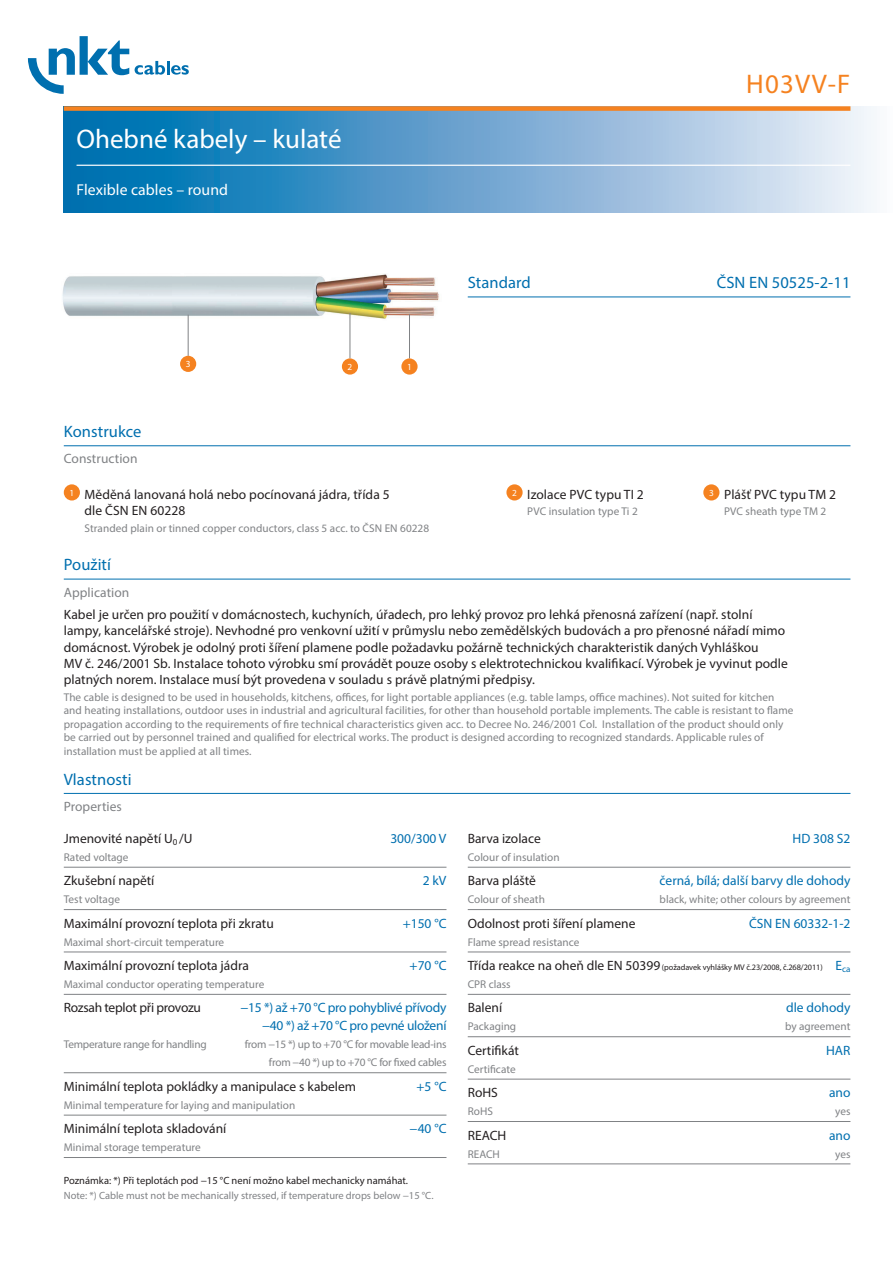
<style>
.page{position:relative;width:893px;height:1263px;background:#fff}
.page>*{position:absolute;margin:0;border:0;box-sizing:border-box;transform-origin:0 0}
.t1{font:27px "Myriad Pro";color:#fff}
.t2{font:27px "Myriad Pro";letter-spacing:.045em;color:#f58220}
.t3{font:16.5px "Myriad Pro";letter-spacing:.005em;color:#006faf}
.t4{font:15.75px "Myriad Pro";letter-spacing:.005em;color:#fff}
.t5{font:13.5px/16.2px "Myriad Pro";letter-spacing:.005em;color:#231f20}
.t6{font:13.5px "Myriad Pro";color:#006faf}
.t7{font:13.5px/18px "Myriad Pro";letter-spacing:-.02em;color:#006faf;text-align:right}
.t8{font:13.5px "Myriad Pro";letter-spacing:.005em;color:#808285}
.t9{font:13.5px "Myriad Pro";letter-spacing:-.02em;color:#231f20}
.t10{font:11.25px/13.5px "Myriad Pro";letter-spacing:.005em;color:#808285}
.t11{font:11.25px/18px "Myriad Pro";letter-spacing:-.02em;color:#808285;text-align:right}
.t12{font:10.5px "Myriad Pro";color:#808285}
.t13{font:10.5px "Myriad Pro";color:#231f20}
.t14{font:9.3px "Myriad Pro";color:#fff}
.t15{font:8.25px "Myriad Pro";letter-spacing:-.005em;color:#231f20}
.s1{font-size:13.5px}
.s2{font-size:13.5px;color:#006faf}
.s3{font-size:9px;color:#006faf}
</style>
<div class="page">
<div style="left:64px;top:106px;width:829px;height:107px;background:linear-gradient(to right,#0066ac,#f7f0f9)"></div>
<div style="left:64px;top:106px;width:786px;height:5px;background:#f58220"></div>
<hr style="left:77px;top:165px;width:773px;height:1px;background:#fff">
<svg style="left:28px;top:36px;width:101px;height:58px"></svg>
<svg style="left:135px;top:61px;width:54px;height:14px"></svg>
<hr style="left:64px;top:445px;width:786px;height:1px;background:#006faf">
<hr style="left:64px;top:793px;width:786px;height:1px;background:#006faf">
<hr style="left:64px;top:579px;width:786px;height:1px;background:#006faf">
<hr style="left:64px;top:867px;width:382px;height:1px;background:#808285">
<hr style="left:64px;top:909px;width:382px;height:1px;background:#808285">
<hr style="left:64px;top:952px;width:382px;height:1px;background:#808285">
<hr style="left:64px;top:994px;width:382px;height:1px;background:#808285">
<hr style="left:64px;top:1072px;width:382px;height:1px;background:#808285">
<hr style="left:64px;top:1115px;width:382px;height:1px;background:#808285">
<hr style="left:64px;top:1157px;width:382px;height:1px;background:#808285">
<hr style="left:468px;top:867px;width:382px;height:1px;background:#808285">
<hr style="left:468px;top:909px;width:382px;height:1px;background:#808285">
<hr style="left:468px;top:952px;width:382px;height:1px;background:#808285">
<hr style="left:468px;top:994px;width:382px;height:1px;background:#808285">
<hr style="left:468px;top:1036px;width:382px;height:1px;background:#808285">
<hr style="left:468px;top:1079px;width:382px;height:1px;background:#808285">
<hr style="left:468px;top:1121px;width:382px;height:1px;background:#808285">
<hr style="left:468px;top:1163px;width:382px;height:1px;background:#808285">
<div style="left:506px;top:484px;width:17px;height:16px;background:#f58220;border-radius:50%"></div>
<div style="left:703px;top:484px;width:16px;height:16px;background:#f58220;border-radius:50%"></div>
<div style="left:64px;top:484px;width:16px;height:16px;background:#f58220;border-radius:50%"></div>
<hr style="left:468px;top:296px;width:382px;height:1px;background:#006faf">
<img style="left:62px;top:274px;width:377px;height:85px">
<hr style="left:188px;top:315px;width:1px;height:41px;background:#808285">
<div style="left:180px;top:356px;width:16px;height:16px;background:#f58220;border-radius:50%"></div>
<hr style="left:409px;top:314px;width:1px;height:45px;background:#808285">
<div style="left:401px;top:358px;width:17px;height:17px;background:#f58220;border-radius:50%"></div>
<hr style="left:350px;top:313px;width:1px;height:46px;background:#808285">
<div style="left:342px;top:358px;width:16px;height:17px;background:#f58220;border-radius:50%"></div>
<h1 class="t1" style="left:77px;top:122px;width:267px">Ohebné kabely – kulaté</h1>
<h3 class="t4" style="left:77px;top:180px;width:153px">Flexible cables – round</h3>
<h2 class="t3" style="left:64px;top:421px;width:79px">Konstrukce</h2>
<p class="t8" style="left:64px;top:451px;width:75px">Construction</p>
<p class="t14" style="left:186px;top:358px;width:6px">3</p>
<p class="t14" style="left:348px;top:361px;width:6px">2</p>
<p class="t14" style="left:407px;top:361px;width:6px">1</p>
<h1 class="t2" style="left:746px;top:68px;width:106px">H03VV-F</h1>
<h2 class="t3" style="left:468px;top:272px;width:65px">Standard</h2>
<h2 class="t3" style="left:717px;top:272px;width:135px">ČSN EN 50525-2-11</h2>
<p class="t14" style="left:69px;top:487px;width:6px">1</p>
<p class="t14" style="left:512px;top:487px;width:6px">2</p>
<p class="t5" style="left:724px;top:486px;width:113px">Plášť PVC typu TM 2</p>
<p class="t10" style="left:724px;top:505px;width:104px">PVC sheath type TM 2</p>
<p class="t5" style="left:85px;top:486px;width:307px">Měděná lanovaná holá nebo pocínovaná jádra, třída 5</p>
<p class="t14" style="left:709px;top:487px;width:6px">3</p>
<p class="t5" style="left:85px;top:502px;width:102px">dle ČSN EN 60228</p>
<p class="t10" style="left:85px;top:521px;width:346px">Stranded plain or tinned copper conductors, class 5 acc. to ČSN EN 60228</p>
<p class="t5" style="left:527px;top:486px;width:118px">Izolace PVC typu TI 2</p>
<p class="t10" style="left:527px;top:505px;width:112px">PVC insulation type Ti 2</p>
<h2 class="t3" style="left:64px;top:555px;width:49px">Použití</h2>
<p class="t8" style="left:64px;top:584px;width:67px">Application</p>
<p class="t5" style="left:64px;top:606px;width:726px">Kabel je určen pro použití v domácnostech, kuchyních, úřadech, pro lehký provoz pro lehká přenosná zařízení (např. stolní lampy, kancelářské stroje). Nevhodné pro venkovní užití v průmyslu nebo zemědělských budovách a pro přenosné nářadí mimo domácnost. Výrobek je odolný proti šíření plamene podle požadavku požárně technických charakteristik daných Vyhláškou<br>MV č. 246/2001 Sb. Instalace tohoto výrobku smí provádět pouze osoby s elektrotechnickou kvalifikací. Výrobek je vyvinut podle platných norem. Instalace musí být provedena v souladu s právě platnými předpisy.</p>
<p class="t10" style="left:64px;top:690px;width:731px">The cable is designed to be used in households, kitchens, offices, for light portable appliances (e.g. table lamps, office machines). Not suited for kitchen and heating installations, outdoor uses in industrial and agricultural facilities, for other than household portable implements. The cable is resistant to flame propagation according to the requirements of fire technical characteristics given acc. to Decree No. 246/2001 Col. Installation of the product should only be carried out by personnel trained and qualified for electrical works. The product is designed according to recognized standards. Applicable rules of installation must be applied at all times.</p>
<h2 class="t3" style="left:64px;top:769px;width:69px">Vlastnosti</h2>
<p class="t8" style="left:64px;top:798px;width:60px">Properties</p>
<p class="t5" style="left:64px;top:830px;width:130px">Jmenovité napětí U<sub>0</sub> /U</p>
<p class="t6" style="left:390px;top:830px;width:58px">300/300 V</p>
<p class="t10" style="left:64px;top:850px;width:66px">Rated voltage</p>
<p class="t5" style="left:64px;top:872px;width:92px">Zkušební napětí</p>
<p class="t6" style="left:423px;top:872px;width:25px">2 kV</p>
<p class="t10" style="left:64px;top:893px;width:58px">Test voltage</p>
<p class="t5" style="left:64px;top:915px;width:212px">Maximální provozní teplota při zkratu</p>
<p class="t6" style="left:403px;top:915px;width:45px">+150 °C</p>
<p class="t10" style="left:64px;top:935px;width:162px">Maximal short-circuit temperature</p>
<p class="t5" style="left:64px;top:957px;width:187px">Maximální provozní teplota jádra</p>
<p class="t6" style="left:410px;top:957px;width:38px">+70 °C</p>
<p class="t10" style="left:64px;top:977px;width:202px">Maximal conductor operating temperature</p>
<p class="t9" style="left:64px;top:1000px;width:139px">Rozsah teplot při provozu</p>
<p class="t7" style="left:240px;top:999px;width:208px">−15 *) až +70 °C pro pohyblivé přívody −40 *) až +70 °C pro pevné uložení</p>
<p class="t11" style="left:64px;top:1035px;width:144px">Temperature range for handling</p>
<p class="t11" style="left:245px;top:1035px;width:203px">from −15 *) up to +70 °C for movable lead-ins from −40 *) up to +70 °C for fixed cables</p>
<p class="t5" style="left:64px;top:1078px;width:294px">Minimální teplota pokládky a manipulace s kabelem</p>
<p class="t6" style="left:417px;top:1078px;width:31px">+5 °C</p>
<p class="t10" style="left:64px;top:1098px;width:233px">Minimal temperature for laying and manipulation</p>
<p class="t5" style="left:64px;top:1120px;width:164px">Minimální teplota skladování</p>
<p class="t6" style="left:410px;top:1120px;width:38px">−40 °C</p>
<p class="t10" style="left:64px;top:1140px;width:139px">Minimal storage temperature</p>
<p class="t13" style="left:64px;top:1173px;width:346px">Poznámka: *) Při teplotách pod −15 °C není možno kabel mechanicky namáhat.</p>
<p class="t12" style="left:64px;top:1189px;width:371px">Note: *) Cable must not be mechanically stressed, if temperature drops below −15 °C.</p>
<p class="t5" style="left:468px;top:830px;width:75px">Barva izolace</p>
<p class="t6" style="left:793px;top:830px;width:59px">HD 308 S2</p>
<p class="t10" style="left:468px;top:850px;width:93px">Colour of insulation</p>
<p class="t5" style="left:468px;top:872px;width:70px">Barva pláště</p>
<p class="t6" style="left:660px;top:872px;width:192px">černá, bílá; další barvy dle dohody</p>
<p class="t10" style="left:468px;top:893px;width:79px">Colour of sheath</p>
<p class="t10" style="left:660px;top:893px;width:192px">black, white; other colours by agreement</p>
<p class="t5" style="left:468px;top:915px;width:169px">Odolnost proti šíření plamene</p>
<p class="t6" style="left:749px;top:915px;width:103px">ČSN EN 60332-1-2</p>
<p class="t10" style="left:468px;top:935px;width:113px">Flame spread resistance</p>
<p class="t15" style="left:468px;top:962px;width:384px"><span class="s1">Třída reakce na oheň dle EN 50399</span> (požadavek vyhlášky MV č.23/2008, č.268/2011) <span class="s2">E</span><span class="s3">ca</span></p>
<p class="t10" style="left:468px;top:977px;width:44px">CPR class</p>
<p class="t5" style="left:468px;top:1000px;width:36px">Balení</p>
<p class="t6" style="left:786px;top:1000px;width:66px">dle dohody</p>
<p class="t10" style="left:468px;top:1020px;width:50px">Packaging</p>
<p class="t10" style="left:785px;top:1020px;width:67px">by agreement</p>
<p class="t5" style="left:468px;top:1042px;width:53px">Certifikát</p>
<p class="t6" style="left:826px;top:1042px;width:26px">HAR</p>
<p class="t10" style="left:468px;top:1062px;width:49px">Certificate</p>
<p class="t5" style="left:468px;top:1084px;width:32px">RoHS</p>
<p class="t6" style="left:829px;top:1084px;width:23px">ano</p>
<p class="t10" style="left:468px;top:1104px;width:27px">RoHS</p>
<p class="t10" style="left:835px;top:1104px;width:17px">yes</p>
<p class="t5" style="left:468px;top:1127px;width:40px">REACH</p>
<p class="t6" style="left:829px;top:1127px;width:23px">ano</p>
<p class="t10" style="left:468px;top:1147px;width:34px">REACH</p>
<p class="t10" style="left:835px;top:1147px;width:17px">yes</p>
</div>
